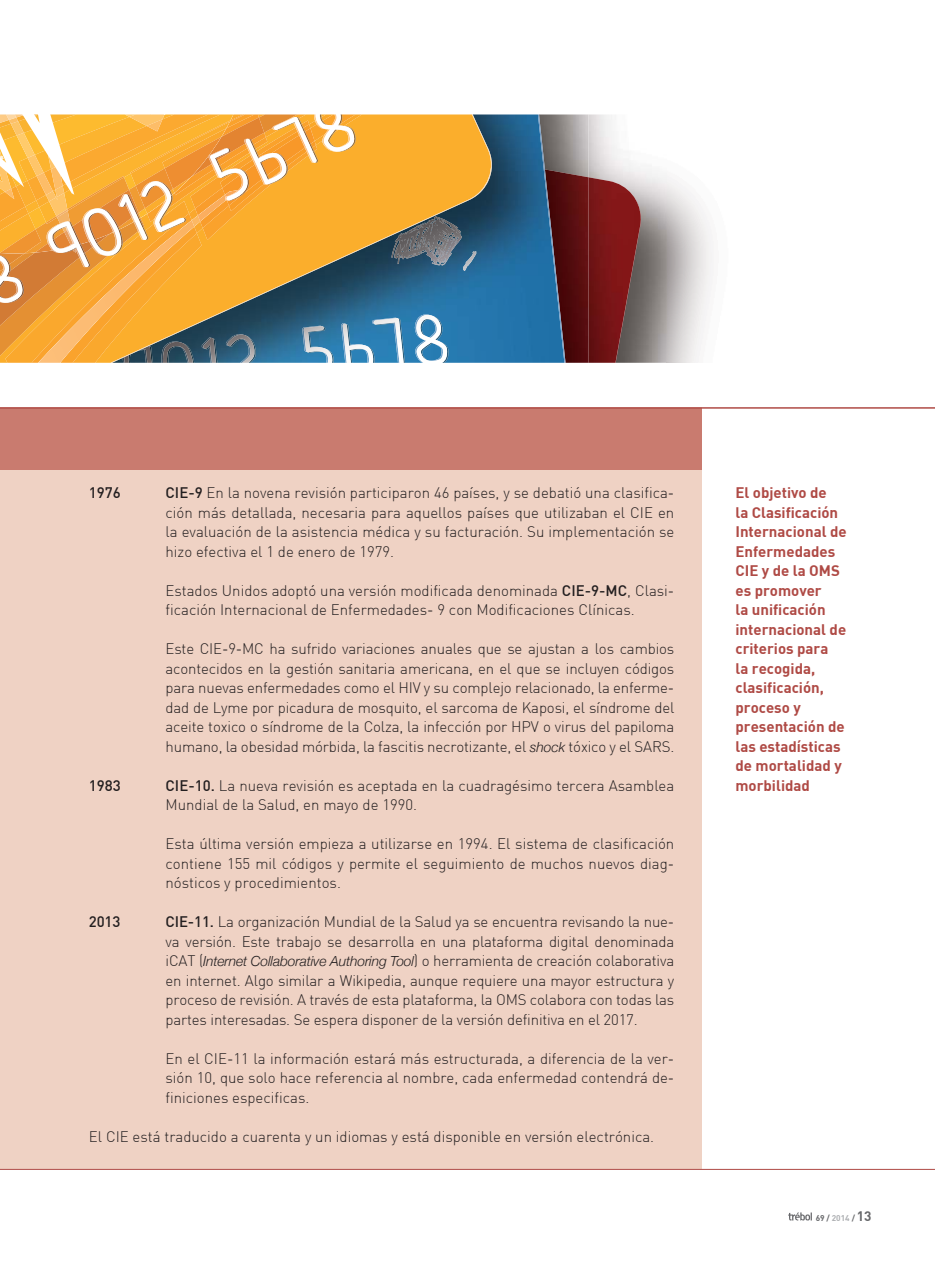
<style>
.page{position:relative;width:935px;height:1263px;background:#fff}
.page>*{position:absolute;margin:0;border:0;box-sizing:border-box;transform-origin:0 0}
.t1{font:300 15px/19.5px "DIN";color:#231f20;text-align:justify}
.t2{font:700 15px/19.5px "DIN";color:#af4a45}
.t3{font:500 15px "DIN";color:#231f20}
.t4{font:700 8.25px "DIN";color:#67686b}
.s1{font-weight:500}
.s2{font-family:"Helvetica Neue";font-style:italic;font-size:13.8px}
.s3{color:#aeb0b3}
.s4{font-size:13.5px}
</style>
<div class="page">
<svg style="left:788px;top:1212px;width:24px;height:8px"></svg>
<div style="left:0;top:408px;width:701px;height:760px;background:#efd2c4"></div>
<div style="left:0;top:408px;width:701px;height:61px;background:#c97b6f"></div>
<hr style="left:0;top:407px;width:935px;height:1px;background:#af4a45">
<hr style="left:0;top:1168px;width:935px;height:1px;background:#af4a45">
<img style="left:588px;top:114px;width:125px;height:249px">
<img style="left:588px;top:177px;width:54px;height:186px">
<img style="left:615px;top:197px;width:27px;height:166px">
<img style="left:565px;top:169px;width:23px;height:194px">
<img style="left:496px;top:114px;width:42px;height:249px">
<img style="left:538px;top:114px;width:1px;height:249px">
<img style="left:539px;top:114px;width:26px;height:249px">
<svg style="left:448px;top:268px;width:44px;height:95px;background:#2676ab"></svg>
<svg style="left:0;top:268px;width:448px;height:95px;background:#948963"></svg>
<svg style="left:0;top:114px;width:493px;height:154px;background:#e4a748"></svg>
<p class="t3" style="left:89px;top:483px;width:33px">1976</p>
<p class="t1" style="left:165px;top:483px;width:510px"><span class="s1">CIE-9</span> En la novena revisión participaron 46 países, y se debatió una clasifica&shy;ción más detallada, necesaria para aquellos países que utilizaban el CIE en la evaluación de la asistencia médica y su facturación. Su implementación se hizo efectiva el 1 de enero de 1979.</p>
<p class="t1" style="left:165px;top:580px;width:510px">Estados Unidos adoptó una versión modificada denominada <span class="s1">CIE-9-MC</span>, Clasi&shy;ficación Internacional de Enfermedades- 9 con Modificaciones Clínicas.</p>
<p class="t1" style="left:165px;top:639px;width:510px">Este CIE-9-MC ha sufrido variaciones anuales que se ajustan a los cambios acontecidos en la gestión sanitaria americana, en el que se incluyen códigos para nuevas enfermedades como el HIV y su complejo relacionado, la enferme&shy;dad de Lyme por picadura de mosquito, el sarcoma de Kaposi, el síndrome del aceite toxico o síndrome de la Colza, la infección por HPV o virus del papiloma humano, la obesidad mórbida, la fascitis necrotizante, el <span class="s2">shock</span> tóxico y el SARS.</p>
<p class="t3" style="left:89px;top:775px;width:33px">1983</p>
<p class="t1" style="left:165px;top:775px;width:510px"><span class="s1">CIE-10.</span> La nueva revisión es aceptada en la cuadragésimo tercera Asamblea<br>Mundial de la Salud, en mayo de 1990.</p>
<p class="t1" style="left:165px;top:834px;width:510px">Esta última versión empieza a utilizarse en 1994. El sistema de clasificación contiene 155 mil códigos y permite el seguimiento de muchos nuevos diag&shy;nósticos y procedimientos.</p>
<p class="t3" style="left:89px;top:912px;width:33px">2013</p>
<p class="t1" style="left:165px;top:912px;width:510px"><span class="s1">CIE-11.</span> La organización Mundial de la Salud ya se encuentra revisando la nue&shy;va versión. Este trabajo se desarrolla en una plataforma digital denominada iCAT (<span class="s2">Internet Collaborative Authoring Tool</span>) o herramienta de creación colaborativa en internet. Algo similar a Wikipedia, aunque requiere una mayor estructura y proceso de revisión. A través de esta plataforma, la OMS colabora con todas las partes interesadas. Se espera disponer de la versión definitiva en el 2017.</p>
<p class="t1" style="left:165px;top:1048px;width:510px">En el CIE-11 la información estará más estructurada, a diferencia de la ver&shy;sión 10, que solo hace referencia al nombre, cada enfermedad contendrá de&shy;finiciones especificas.</p>
<p class="t1" style="left:89px;top:1126px;width:567px">El CIE está traducido a cuarenta y un idiomas y está disponible en versión electrónica.</p>
<p class="t2" style="left:735px;top:482px;width:113px">El objetivo de<br>la Clasificación<br>Internacional de<br>Enfermedades<br>CIE y de la OMS es promover<br>la unificación internacional de criterios para<br>la recogida, clasificación, proceso y presentación de las estadísticas de mortalidad y morbilidad</p>
<p class="t4" style="left:815px;top:1211px;width:57px">69 / <span class="s3">2014</span> / <span class="s4">13</span></p>
</div>
